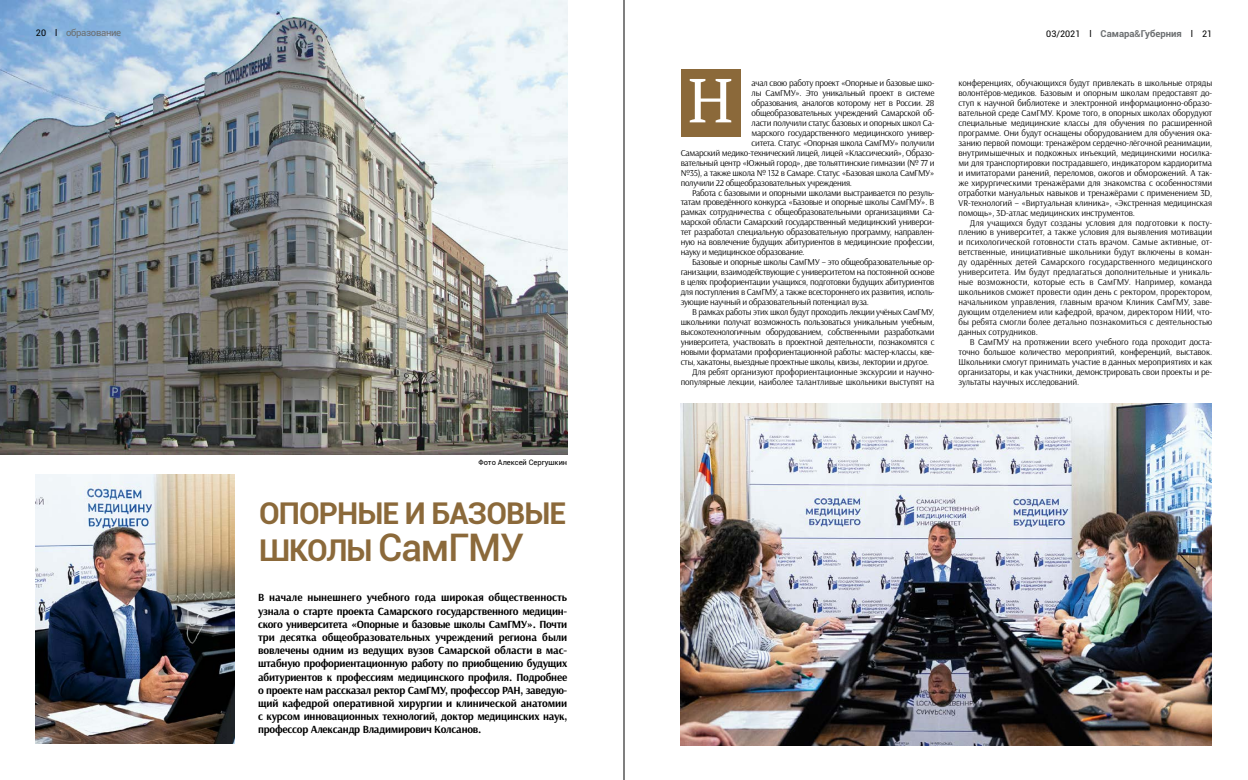
<style>
.page{position:relative;width:1248px;height:780px;background:#fff}
.page>*{position:absolute;margin:0;border:0;box-sizing:border-box;transform-origin:0 0}
.t1{font:62px "PT Serif";color:#fff}
.t2{font:500 38px "Roboto";letter-spacing:-.03em;color:#8b693a}
.t3{font:700 30px "Roboto";letter-spacing:-.03em;color:#8b693a}
.t4{font:700 11px/13.2px "Arsenal";letter-spacing:-.02em;color:#000;text-align:justify}
.t5{font:700 9.5px "Roboto";color:#6c6f71}
.t6{font:9.5px "Roboto";letter-spacing:-.03em;color:#6c6f71}
.t7{font:9px/10px "Arsenal";letter-spacing:-.03em;color:#000;text-align:justify}
.t8{font:9px "Arsenal";letter-spacing:-.01em;color:#000}
.t9{font:9px "Roboto";color:#000}
.t10{font:7.5px "Roboto";color:#000}
.s1{font-weight:700;font-size:30px}
.s2{font-weight:400;font-size:9px;color:#000}
.s3{font-weight:500}
</style>
<div class="page">
<img style="left:680px;top:404px;width:531px;height:341px">
<img style="left:0;top:0;width:567px;height:454px">
<img style="left:36px;top:475px;width:198px;height:269px">
<div style="left:680px;top:69px;width:60px;height:68px;background:#8b693a"></div>
<hr style="left:623px;top:0;width:1px;height:780px;background:#000">
<p class="t9" style="left:36px;top:27px;width:23px">20 l</p>
<p class="t6" style="left:66px;top:26px;width:57px">образование</p>
<p class="t10" style="left:478px;top:457px;width:90px">Фото Алексей Сергушкин</p>
<h3 class="t3" style="left:259px;top:492px;width:308px">ОПОРНЫЕ И БАЗОВЫЕ</h3>
<h2 class="t2" style="left:259px;top:520px;width:267px"><span class="s1">ШКОЛЫ</span> СамГМУ</h2>
<p class="t4" style="left:258px;top:591px;width:310px">В начале нынешнего учебного года широкая общественность узнала о старте проекта Самарского государственного медицин&shy;ского университета «Опорные и базовые школы СамГМУ». Почти три десятка общеобразовательных учреждений региона были вовлечены одним из ведущих вузов Самарской области в мас&shy;штабную профориентационную работу по приобщению будущих абитуриентов к профессиям медицинского профиля. Подробнее о проекте нам рассказал ректор СамГМУ, профессор РАН, заведую&shy;щий кафедрой оперативной хирургии и клинической анатомии с курсом инновационных технологий, доктор медицинских наук, профессор Александр Владимирович Колсанов.</p>
<h1 class="t1" style="left:688px;top:60px;width:47px">Н</h1>
<p class="t7" style="left:751px;top:78px;width:184px">ачал свою работу проект «Опорные и базовые шко-</p>
<p class="t7" style="left:751px;top:88px;width:184px">лы СамГМУ». Это уникальный проект в системе</p>
<p class="t7" style="left:751px;top:98px;width:184px">образования, аналогов которому нет в России. 28</p>
<p class="t7" style="left:751px;top:108px;width:184px">общеобразовательных учреждений Самарской об-</p>
<p class="t7" style="left:751px;top:118px;width:184px">ласти получили статус базовых и опорных школ Са-</p>
<p class="t7" style="left:751px;top:128px;width:184px">марского государственного медицинского универ-</p>
<p class="t7" style="left:751px;top:138px;width:184px">ситета. Статус «Опорная школа СамГМУ» получили</p>
<p class="t7" style="left:680px;top:148px;width:255px">Самарский медико-технический лицей, лицей «Классический», Образо-</p>
<p class="t7" style="left:680px;top:158px;width:255px">вательный центр «Южный город», две тольяттинские гимназии (№ 77 и</p>
<p class="t7" style="left:680px;top:167px;width:255px">№35), а также школа № 132 в Самаре. Статус «Базовая школа СамГМУ»</p>
<p class="t7" style="left:680px;top:177px;width:173px">получили 22 общеобразовательных учреждения.</p>
<p class="t7" style="left:692px;top:187px;width:244px">Работа с базовыми и опорными школами выстраивается по резуль-</p>
<p class="t7" style="left:680px;top:197px;width:255px">татам проведённого конкурса «Базовые и опорные школы СамГМУ». В</p>
<p class="t7" style="left:680px;top:207px;width:255px">рамках сотрудничества с общеобразовательными организациями Са-</p>
<p class="t7" style="left:680px;top:217px;width:255px">марской области Самарский государственный медицинский универси-</p>
<p class="t7" style="left:680px;top:227px;width:255px">тет разработал специальную образовательную программу, направлен-</p>
<p class="t7" style="left:680px;top:237px;width:255px">ную на вовлечение будущих абитуриентов в медицинские профессии,</p>
<p class="t7" style="left:680px;top:247px;width:125px">науку и медицинское образование.</p>
<p class="t7" style="left:692px;top:257px;width:244px">Базовые и опорные школы СамГМУ – это общеобразовательные ор-</p>
<p class="t7" style="left:680px;top:267px;width:255px">ганизации, взаимодействующие с университетом на постоянной основе</p>
<p class="t7" style="left:680px;top:277px;width:255px">в целях профориентации учащихся, подготовки будущих абитуриентов</p>
<p class="t7" style="left:680px;top:287px;width:255px">для поступления в СамГМУ, а также всестороннего их развития, исполь-</p>
<p class="t7" style="left:680px;top:297px;width:190px">зующие научный и образовательный потенциал вуза.</p>
<p class="t7" style="left:692px;top:307px;width:244px">В рамках работы этих школ будут проходить лекции учёных СамГМУ,</p>
<p class="t7" style="left:680px;top:317px;width:255px">школьники получат возможность пользоваться уникальным учебным,</p>
<p class="t7" style="left:680px;top:327px;width:255px">высокотехнологичным оборудованием, собственными разработками</p>
<p class="t7" style="left:680px;top:337px;width:255px">университета, участвовать в проектной деятельности, познакомятся с</p>
<p class="t7" style="left:680px;top:347px;width:255px">новыми форматами профориентационной работы: мастер-классы, кве-</p>
<p class="t7" style="left:680px;top:357px;width:250px">сты, хакатоны, выездные проектные школы, квизы, лектории и другое.</p>
<p class="t8" style="left:692px;top:366px;width:244px">Для ребят организуют профориентационные экскурсии и научно-</p>
<p class="t8" style="left:680px;top:376px;width:255px">популярные лекции, наиболее талантливые школьники выступят на</p>
<p class="t5" style="left:1046px;top:27px;width:167px"><span class="s2">03/2021 l</span> Самара<span class="s3">&amp;</span>Губерния <span class="s2">l 21</span></p>
<p class="t7" style="left:958px;top:78px;width:255px">конференциях, обучающихся будут привлекать в школьные отряды волонтёров-медиков. Базовым и опорным школам предоставят до&shy;ступ к научной библиотеке и электронной информационно-образо&shy;вательной среде СамГМУ. Кроме того, в опорных школах оборудуют специальные медицинские классы для обучения по расширенной программе. Они будут оснащены оборудованием для обучения ока&shy;занию первой помощи: тренажёром сердечно-лёгочной реанимации, внутримышечных и подкожных инъекций, медицинскими носилка&shy;ми для транспортировки пострадавшего, индикатором кардиоритма и имитаторами ранений, переломов, ожогов и обморожений. А так&shy;же хирургическими тренажёрами для знакомства с особенностями отработки мануальных навыков и тренажёрами с применением 3D, VR-технологий – «Виртуальная клиника», «Экстренная медицинская помощь», 3D-атлас медицинских инструментов.</p>
<p class="t7" style="left:958px;top:217px;width:255px;text-indent:11px">Для учащихся будут созданы условия для подготовки к посту&shy;плению в университет, а также условия для выявления мотивации и психологической готовности стать врачом. Самые активные, от&shy;ветственные, инициативные школьники будут включены в коман&shy;ду одарённых детей Самарского государственного медицинского университета. Им будут предлагаться дополнительные и уникаль&shy;ные возможности, которые есть в СамГМУ. Например, команда школьников сможет провести один день с ректором, проректором, начальником управления, главным врачом Клиник СамГМУ, заве&shy;дующим отделением или кафедрой, врачом, директором НИИ, что&shy;бы ребята смогли более детально познакомиться с деятельностью данных сотрудников.</p>
<p class="t7" style="left:958px;top:337px;width:255px;text-indent:11px">В СамГМУ на протяжении всего учебного года проходит доста&shy;точно большое количество мероприятий, конференций, выставок.<br>Школьники смогут принимать участие в данных мероприятиях и как организаторы, и как участники, демонстрировать свои проекты и ре&shy;зультаты научных исследований.</p>
</div>
